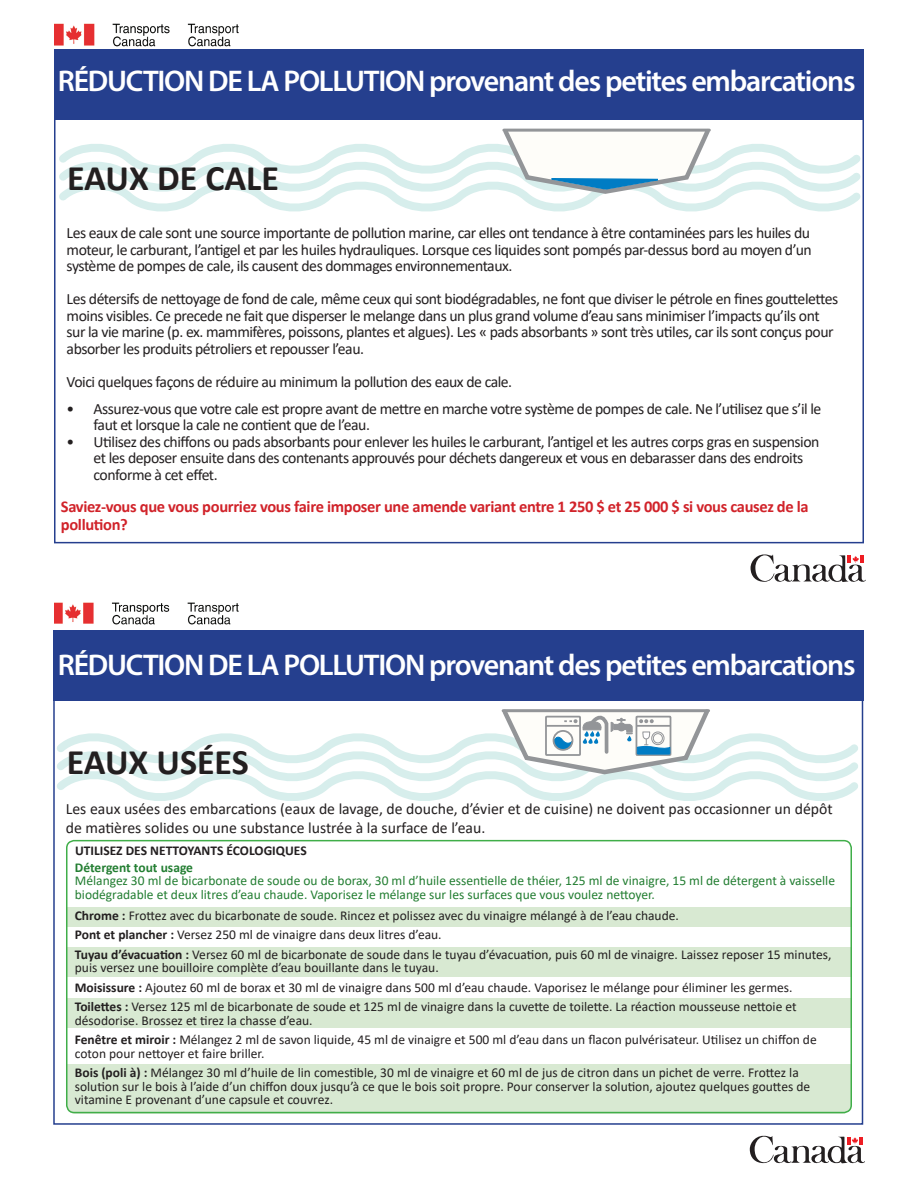
<style>
.page{position:relative;width:918px;height:1188px;background:#fff}
.page>*{position:absolute;margin:0;border:0;box-sizing:border-box;transform-origin:0 0}
.t1{font:700 36px "Calibri";color:#231f20}
.t2{font:600 30px "Myriad Pro";letter-spacing:-.04em;color:#fff}
.t3{font:700 16.5px/18px "Calibri";letter-spacing:-.02em;color:#d1232a}
.t4{font:15.75px/16.5px "Calibri";letter-spacing:-.03em;color:#231f20}
.t5{font:15.75px/18.9px "Calibri";color:#231f20}
.t6{font:13.5px/19.5px "Calibri";color:#231f20}
.t7{font:13.5px/13.5px "Calibri";color:#237e32}
.t8{font:700 13.5px "Calibri";color:#231f20}
.t9{font:700 13.5px "Calibri";color:#237e32}
.s1{font-weight:700}
</style>
<div class="page">
<div style="left:67px;top:1084px;width:784px;height:30px;background:#d8e9d2;border-radius:9px"></div>
<svg style="left:751px;top:554px;width:115px;height:28px"></svg>
<div style="left:54px;top:49px;width:810px;height:71px;background:#253f8e"></div>
<svg style="left:54px;top:125px;width:810px;height:97px"></svg>
<div style="left:66px;top:907px;width:786px;height:20px;background:#d8e9d2"></div>
<div style="left:66px;top:947px;width:786px;height:30px;background:#d8e9d2"></div>
<div style="left:66px;top:998px;width:786px;height:30px;background:#d8e9d2"></div>
<div style="left:66px;top:1064px;width:786px;height:30px;background:#d8e9d2"></div>
<div style="left:66px;top:840px;width:786px;height:273px;border:2px solid #40ae49;border-radius:8px"></div>
<svg style="left:750px;top:1135px;width:115px;height:29px"></svg>
<div style="left:53px;top:631px;width:810px;height:70px;background:#253f8e"></div>
<svg style="left:53px;top:706px;width:811px;height:106px"></svg>
<img style="left:54px;top:602px;width:184px;height:23px">
<img style="left:55px;top:23px;width:184px;height:24px">
<h2 class="t2" style="left:58px;top:62px;width:799px">RÉDUCTION DE LA POLLUTION provenant des petites embarcations</h2>
<h1 class="t1" style="left:67px;top:153px;width:213px">EAUX DE CALE</h1>
<p class="t4" style="left:67px;top:224px;width:747px;text-align:justify">Les eaux de cale sont une source importante de pollution marine, car elles ont tendance à être contaminées pars les huiles du moteur, le carburant, l’antigel et par les huiles hydrauliques. Lorsque ces liquides sont pompés par-dessus bord au moyen d’un système de pompes de cale, ils causent des dommages environnementaux.</p>
<p class="t4" style="left:67px;top:290px;width:773px">Les détersifs de nettoyage de fond de cale, même ceux qui sont biodégradables, ne font que diviser le pétrole en fines gouttelettes moins visibles. Ce precede ne fait que disperser le melange dans un plus grand volume d’eau sans minimiser l’impacts qu’ils ont sur la vie marine (p. ex. mammifères, poissons, plantes et algues). Les « pads absorbants » sont très utiles, car ils sont conçus pour absorber les produits pétroliers et repousser l’eau.</p>
<p class="t4" style="left:67px;top:373px;width:447px">Voici quelques façons de réduire au minimum la pollution des eaux de cale.</p>
<p class="t4" style="left:94px;top:400px;width:729px;text-indent:-27px">• Assurez-vous que votre cale est propre avant de mettre en marche votre système de pompes de cale. Ne l’utilisez que s’il le faut et lorsque la cale ne contient que de l’eau.</p>
<p class="t4" style="left:94px;top:433px;width:727px;text-indent:-27px">• Utilisez des chiffons ou pads absorbants pour enlever les huiles le carburant, l’antigel et les autres corps gras en suspension et les deposer ensuite dans des contenants approuvés pour déchets dangereux et vous en debarasser dans des endroits conforme à cet effet.</p>
<p class="t3" style="left:61px;top:497px;width:749px">Saviez-vous que vous pourriez vous faire imposer une amende variant entre 1 250 $ et 25 000 $ si vous causez de la pollution?</p>
<h2 class="t2" style="left:58px;top:646px;width:799px">RÉDUCTION DE LA POLLUTION provenant des petites embarcations</h2>
<h1 class="t1" style="left:67px;top:736px;width:184px">EAUX USÉES</h1>
<p class="t5" style="left:66px;top:799px;width:768px">Les eaux usées des embarcations (eaux de lavage, de douche, d’évier et de cuisine) ne doivent pas occasionner un dépôt de matières solides ou une substance lustrée à la surface de l’eau.</p>
<p class="t8" style="left:75px;top:841px;width:233px">UTILISEZ DES NETTOYANTS ÉCOLOGIQUES</p>
<p class="t9" style="left:75px;top:858px;width:120px">Détergent tout usage</p>
<p class="t7" style="left:75px;top:873px;width:762px">Mélangez 30 ml de bicarbonate de soude ou de borax, 30 ml d’huile essentielle de théier, 125 ml de vinaigre, 15 ml de détergent à vaisselle biodégradable et deux litres d’eau chaude. Vaporisez le mélange sur les surfaces que vous voulez nettoyer.</p>
<p class="t6" style="left:75px;top:905px;width:758px"><span class="s1">Chrome :</span> Frottez avec du bicarbonate de soude. Rincez et polissez avec du vinaigre mélangé à de l’eau chaude.<br><span class="s1">Pont et plancher :</span> Versez 250 ml de vinaigre dans deux litres d’eau.<br><span class="s1">Tuyau d’évacuation :</span> Versez 60 ml de bicarbonate de soude dans le tuyau d’évacuation, puis 60 ml de vinaigre. Laissez reposer 15 minutes,</p>
<p class="t6" style="left:75px;top:957px;width:723px">puis versez une bouilloire complète d’eau bouillante dans le tuyau.<br><span class="s1">Moisissure :</span> Ajoutez 60 ml de borax et 30 ml de vinaigre dans 500 ml d’eau chaude. Vaporisez le mélange pour éliminer les germes.<br><span class="s1">Toilettes :</span> Versez 125 ml de bicarbonate de soude et 125 ml de vinaigre dans la cuvette de toilette. La réaction mousseuse nettoie et</p>
<p class="t6" style="left:75px;top:1010px;width:743px">désodorise. Brossez et tirez la chasse d’eau.<br><span class="s1">Fenêtre et miroir :</span> Mélangez 2 ml de savon liquide, 45 ml de vinaigre et 500 ml d’eau dans un flacon pulvérisateur. Utilisez un chiffon de</p>
<p class="t6" style="left:75px;top:1043px;width:726px">coton pour nettoyer et faire briller.<br><span class="s1">Bois (poli à) :</span> Mélangez 30 ml d’huile de lin comestible, 30 ml de vinaigre et 60 ml de jus de citron dans un pichet de verre. Frottez la</p>
<p class="t6" style="left:75px;top:1079px;width:737px;line-height:13.5px">solution sur le bois à l’aide d’un chiffon doux jusqu’à ce que le bois soit propre. Pour conserver la solution, ajoutez quelques gouttes de vitamine E provenant d’une capsule et couvrez.</p>
</div>
